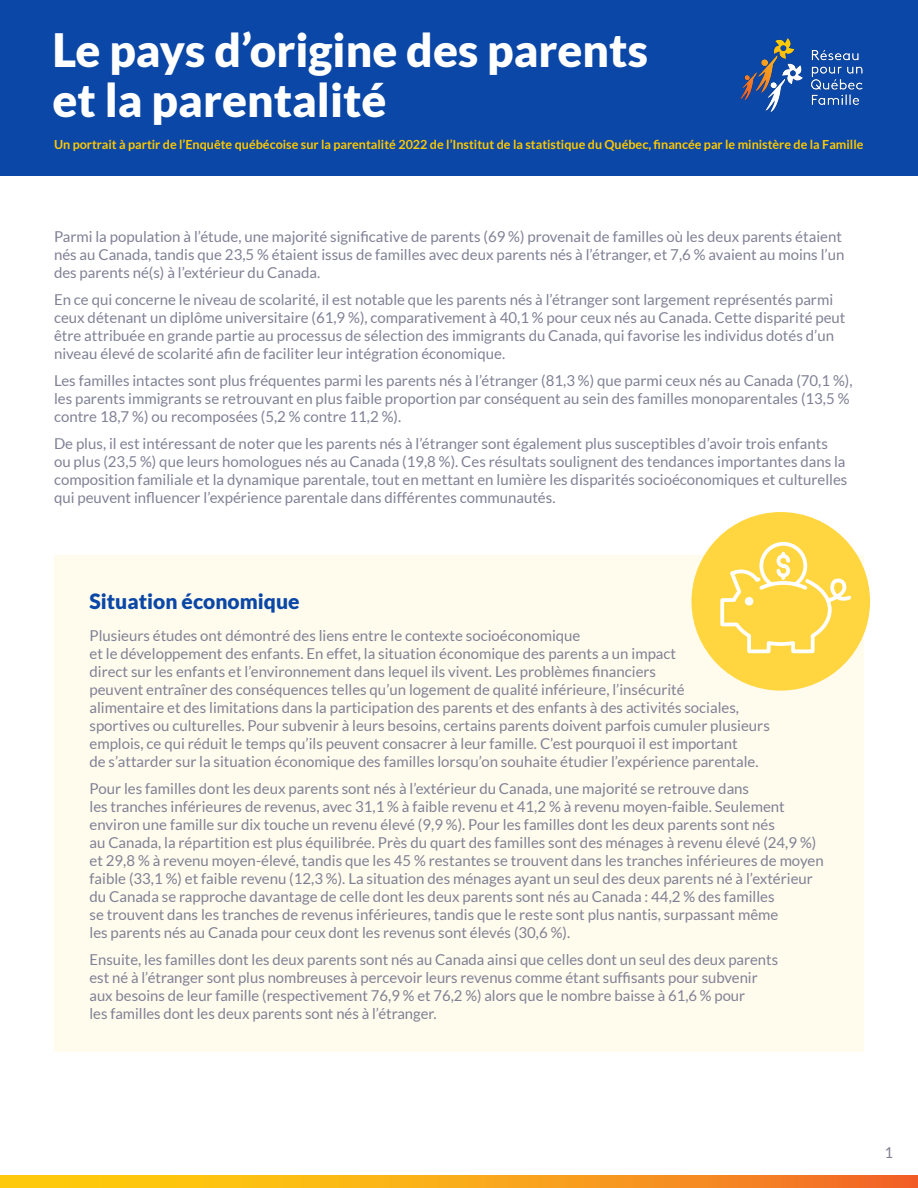
<style>
.page{position:relative;width:918px;height:1188px;background:#fff}
.page>*{position:absolute;margin:0;border:0;box-sizing:border-box;transform-origin:0 0}
.t1{font:900 46.05px/49.7px "Lato";color:#fff}
.Sous-titre{font:900 21px "Lato";color:#0a47a6}
.Texte_courant{font:15px/18px "Lato";color:#808195}
.t2{font:700 12.6px "Lato";color:#ffc900}
</style>
<div class="page">
<div style="left:54px;top:555px;width:810px;height:497px;background:#fffbed"></div>
<div style="left:0;top:0;width:918px;height:176px;background:#0a47a6"></div>
<img style="left:740px;top:38px;width:123px;height:75px">
<svg style="left:0;top:1175px;width:918px;height:13px"></svg>
<div style="left:692px;top:512px;width:178px;height:179px;background:#ffd640;border-radius:50%"></div>
<svg style="left:720px;top:540px;width:134px;height:115px"></svg>
<p class="t1" style="left:52px;top:24px;width:597px">Le pays d’origine des parents et la parentalité</p>
<p class="t2" style="left:54px;top:137px;width:811px">Un portrait à partir de l’Enquête québécoise sur la parentalité 2022 de l’Institut de la statistique du Québec, financée par le ministère de la Famille</p>
<p class="Texte_courant" style="left:54px;top:228px;width:792px">Parmi la population à l’étude, une majorité significative de parents (69 %) provenait de familles où les deux parents étaient nés au Canada, tandis que 23,5 % étaient issus de familles avec deux parents nés à l’étranger, et 7,6 % avaient au moins l’un des parents né(s) à l’extérieur du Canada.</p>
<p class="Texte_courant" style="left:54px;top:291px;width:793px">En ce qui concerne le niveau de scolarité, il est notable que les parents nés à l’étranger sont largement représentés parmi ceux détenant un diplôme universitaire (61,9 %), comparativement à 40,1 % pour ceux nés au Canada. Cette disparité peut être attribuée en grande partie au processus de sélection des immigrants du Canada, qui favorise les individus dotés d’un niveau élevé de scolarité afin de faciliter leur intégration économique.</p>
<p class="Texte_courant" style="left:54px;top:372px;width:800px">Les familles intactes sont plus fréquentes parmi les parents nés à l’étranger (81,3 %) que parmi ceux nés au Canada (70,1 %), les parents immigrants se retrouvant en plus faible proportion par conséquent au sein des familles monoparentales (13,5 % contre 18,7 %) ou recomposées (5,2 % contre 11,2 %).</p>
<p class="Texte_courant" style="left:54px;top:435px;width:795px">De plus, il est intéressant de noter que les parents nés à l’étranger sont également plus susceptibles d’avoir trois enfants ou plus (23,5 %) que leurs homologues nés au Canada (19,8 %). Ces résultats soulignent des tendances importantes dans la composition familiale et la dynamique parentale, tout en mettant en lumière les disparités socioéconomiques et culturelles qui peuvent influencer l’expérience parentale dans différentes communautés.</p>
<p class="Sous-titre" style="left:90px;top:589px;width:212px">Situation économique</p>
<p class="Texte_courant" style="left:90px;top:626px;width:682px">Plusieurs études ont démontré des liens entre le contexte socioéconomique<br>et le développement des enfants. En effet, la situation économique des parents a un impact<br>direct sur les enfants et l’environnement dans lequel ils vivent. Les problèmes financiers<br>peuvent entraîner des conséquences telles qu’un logement de qualité inférieure, l’insécurité<br>alimentaire et des limitations dans la participation des parents et des enfants à des activités sociales, sportives ou culturelles. Pour subvenir à leurs besoins, certains parents doivent parfois cumuler plusieurs emplois, ce qui réduit le temps qu’ils peuvent consacrer à leur famille. C’est pourquoi il est important<br>de s’attarder sur la situation économique des familles lorsqu’on souhaite étudier l’expérience parentale.</p>
<p class="Texte_courant" style="left:90px;top:779px;width:736px">Pour les familles dont les deux parents sont nés à l’extérieur du Canada, une majorité se retrouve dans<br>les tranches inférieures de revenus, avec 31,1 % à faible revenu et 41,2 % à revenu moyen-faible. Seulement environ une famille sur dix touche un revenu élevé (9,9 %). Pour les familles dont les deux parents sont nés<br>au Canada, la répartition est plus équilibrée. Près du quart des familles sont des ménages à revenu élevé (24,9 %) et 29,8 % à revenu moyen-élevé, tandis que les 45 % restantes se trouvent dans les tranches inférieures de moyen faible (33,1 %) et faible revenu (12,3 %). La situation des ménages ayant un seul des deux parents né à l’extérieur du Canada se rapproche davantage de celle dont les deux parents sont nés au Canada : 44,2 % des familles<br>se trouvent dans les tranches de revenus inférieures, tandis que le reste sont plus nantis, surpassant même<br>les parents nés au Canada pour ceux dont les revenus sont élevés (30,6 %).</p>
<p class="Texte_courant" style="left:90px;top:950px;width:690px">Ensuite, les familles dont les deux parents sont nés au Canada ainsi que celles dont un seul des deux parents est né à l’étranger sont plus nombreuses à percevoir leurs revenus comme étant suffisants pour subvenir aux besoins de leur famille (respectivement 76,9 % et 76,2 %) alors que le nombre baisse à 61,6 % pour<br>les familles dont les deux parents sont nés à l’étranger.</p>
<p class="Texte_courant" style="left:885px;top:1143px;width:10px">1</p>
</div>
